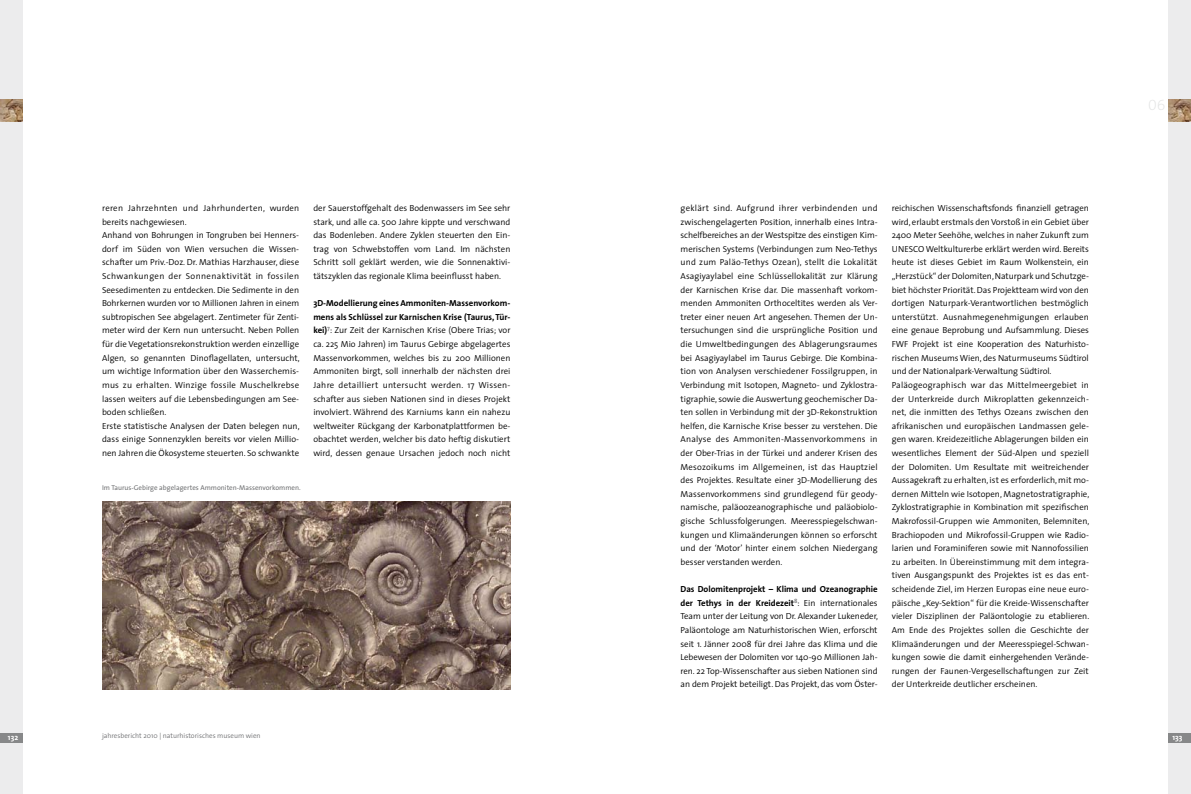
<style>
.page{position:relative;width:1191px;height:794px;background:#fff}
.page>*{position:absolute;margin:0;border:0;box-sizing:border-box;transform-origin:0 0}
.t1{font:300 8.8px/13.6px "The Sans";color:#000;text-align:justify}
.t2{font:700 8px "The Sans";color:#fff}
.t3{font:7px "The Sans";color:#707173}
.t4{font:300 7px "The Sans";color:#707173}
.s1{font-weight:700}
</style>
<div class="page">
<div style="left:0;top:0;width:23px;height:794px;background:#ececed"></div>
<div style="left:0;top:732px;width:23px;height:10px;background:#878889"></div>
<div style="left:1168px;top:0;width:23px;height:794px;background:#ececed"></div>
<div style="left:1168px;top:732px;width:23px;height:10px;background:#878889"></div>
<img style="left:102px;top:502px;width:408px;height:187px">
<img style="left:0;top:99px;width:23px;height:23px">
<img style="left:1168px;top:99px;width:23px;height:23px">
<p class="t1" style="left:102px;top:201px;width:199px;text-align:left">reren Jahrzehnten und Jahrhunderten, wurden bereits nachgewiesen.<br>Anhand von Bohrungen in Tongruben bei Henners&shy;dorf im Süden von Wien versuchen die Wissen&shy;schafter um Priv.-Doz. Dr. Mathias Harzhauser, diese Schwankungen der Sonnenaktivität in fossilen Seesedimenten zu entdecken. Die Sedimente in den Bohrkernen wurden vor 10 Millionen Jahren in einem subtropischen See abgelagert. Zentimeter für Zenti&shy;meter wird der Kern nun untersucht. Neben Pollen für die Vegetationsrekonstruktion werden einzellige Algen, so genannten Dinoflagellaten, untersucht, um wichtige Information über den Wasserchemis&shy;mus zu erhalten. Winzige fossile Muschelkrebse lassen weiters auf die Lebensbedingungen am See&shy;boden schließen.<br>Erste statistische Analysen der Daten belegen nun, dass einige Sonnenzyklen bereits vor vielen Millio&shy;nen Jahren die Ökosysteme steuerten. So schwankte</p>
<p class="t1" style="left:313px;top:201px;width:199px">der Sauerstoffgehalt des Bodenwassers im See sehr stark, und alle ca. 500 Jahre kippte und verschwand das Bodenleben. Andere Zyklen steuerten den Ein&shy;trag von Schwebstoffen vom Land. Im nächsten Schritt soll geklärt werden, wie die Sonnenaktivi&shy;tätszyklen das regionale Klima beeinflusst haben.</p>
<p class="t1" style="left:313px;top:296px;width:199px"><span class="s1">3D-Modellierung eines Ammoniten-Massenvorkom&shy;mens als Schlüssel zur Karnischen Krise (Taurus, Tür&shy;kei)</span><sup>7</sup>: Zur Zeit der Karnischen Krise (Obere Trias; vor ca. 225 Mio Jahren) im Taurus Gebirge abgelagertes Massenvorkommen, welches bis zu 200 Millionen Ammoniten birgt, soll innerhalb der nächsten drei Jahre detailliert untersucht werden. 17 Wissen&shy;schafter aus sieben Nationen sind in dieses Projekt involviert. Während des Karniums kann ein nahezu weltweiter Rückgang der Karbonatplattformen be&shy;obachtet werden, welcher bis dato heftig diskutiert wird, dessen genaue Ursachen jedoch noch nicht</p>
<p class="t3" style="left:102px;top:482px;width:200px">Im Taurus-Gebirge abgelagertes Ammoniten-Massenvorkommen.</p>
<p class="t1" style="left:680px;top:201px;width:199px">geklärt sind. Aufgrund ihrer verbindenden und zwischen-gelagerten Position, innerhalb eines Intra&shy;schelfbereiches an der Westspitze des einstigen Kim&shy;merischen Systems (Verbindungen zum Neo-Tethys und zum Paläo-Tethys Ozean), stellt die Lokalität Asagiyaylabel eine Schlüssellokalität zur Klärung der Karnischen Krise dar. Die massenhaft vorkom&shy;menden Ammoniten Orthoceltites werden als Ver&shy;treter einer neuen Art angesehen. Themen der Un&shy;tersuchungen sind die ursprüngliche Position und die Umweltbedingungen des Ablagerungsraumes bei Asagiyaylabel im Taurus Gebirge. Die Kombina&shy;tion von Analysen verschiedener Fossilgruppen, in Verbindung mit Isotopen, Magneto- und Zyklostra&shy;tigraphie, sowie die Auswertung geochemischer Da&shy;ten sollen in Verbindung mit der 3D-Rekonstruktion helfen, die Karnische Krise besser zu verstehen. Die Analyse des Ammoniten-Massenvorkommens in der Ober-Trias in der Türkei und anderer Krisen des Mesozoikums im Allgemeinen, ist das Hauptziel des Projektes. Resultate einer 3D-Modellierung des Massenvorkommens sind grundlegend für geody&shy;namische, paläoozeanographische und paläobiolo&shy;gische Schlussfolgerungen. Meeresspiegelschwan&shy;kungen und Klimaänderungen können so erforscht und der ‘Motor’ hinter einem solchen Niedergang besser verstanden werden.</p>
<p class="t1" style="left:680px;top:582px;width:199px"><span class="s1">Das Dolomitenprojekt – Klima und Ozeanographie der Tethys in der Kreidezeit</span><sup>8</sup>: Ein internationales Team unter der Leitung von Dr. Alexander Lukeneder, Paläontologe am Naturhistorischen Wien, erforscht seit 1. Jänner 2008 für drei Jahre das Klima und die Lebewesen der Dolomiten vor 140-90 Millionen Jah&shy;ren. 22 Top-Wissenschafter aus sieben Nationen sind an dem Projekt beteiligt. Das Projekt, das vom Öster-</p>
<p class="t1" style="left:891px;top:201px;width:199px;text-align:left">reichischen Wissenschaftsfonds finanziell getragen wird, erlaubt erstmals den Vorstoß in ein Gebiet über 2400 Meter Seehöhe, welches in naher Zukunft zum UNESCO Weltkulturerbe erklärt werden wird. Bereits heute ist dieses Gebiet im Raum Wolkenstein, ein „Herzstück“ der Dolomiten, Naturpark und Schutzge&shy;biet höchster Priorität. Das Projektteam wird von den dortigen Naturpark-Verantwortlichen bestmöglich unterstützt. Ausnahmegenehmigungen erlauben eine genaue Beprobung und Aufsammlung. Dieses FWF Projekt ist eine Kooperation des Naturhisto&shy;rischen Museums Wien, des Naturmuseums Südtirol und der Nationalpark-Verwaltung Südtirol.<br>Paläogeographisch war das Mittelmeergebiet in der Unterkreide durch Mikroplatten gekennzeich&shy;net, die inmitten des Tethys Ozeans zwischen den afrikanischen und europäischen Landmassen gele&shy;gen waren. Kreidezeitliche Ablagerungen bilden ein wesentliches Element der Süd-Alpen und speziell der Dolomiten. Um Resultate mit weitreichender Aussagekraft zu erhalten, ist es erforderlich, mit mo&shy;dernen Mitteln wie Isotopen, Magnetostratigraphie, Zyklostratigraphie in Kombination mit spezifischen Makrofossil-Gruppen wie Ammoniten, Belemniten, Brachiopoden und Mikrofossil-Gruppen wie Radio&shy;larien und Foraminiferen sowie mit Nannofossilien zu arbeiten. In Übereinstimmung mit dem integra&shy;tiven Ausgangspunkt des Projektes ist es das ent&shy;scheidende Ziel, im Herzen Europas eine neue euro&shy;päische „Key-Sektion“ für die Kreide-Wissenschafter vieler Disziplinen der Paläontologie zu etablieren.<br>Am Ende des Projektes sollen die Geschichte der Klimaänderungen und der Meeresspiegel-Schwan&shy;kungen sowie die damit einhergehenden Verände&shy;rungen der Faunen-Vergesellschaftungen zur Zeit der Unterkreide deutlicher erscheinen.</p>
<p class="t2" style="left:8px;top:730px;width:12px">132</p>
<p class="t4" style="left:102px;top:729px;width:160px">jahresbericht 2010 | naturhistorisches museum wien</p>
<p class="t2" style="left:1172px;top:730px;width:12px">133</p>
</div>
